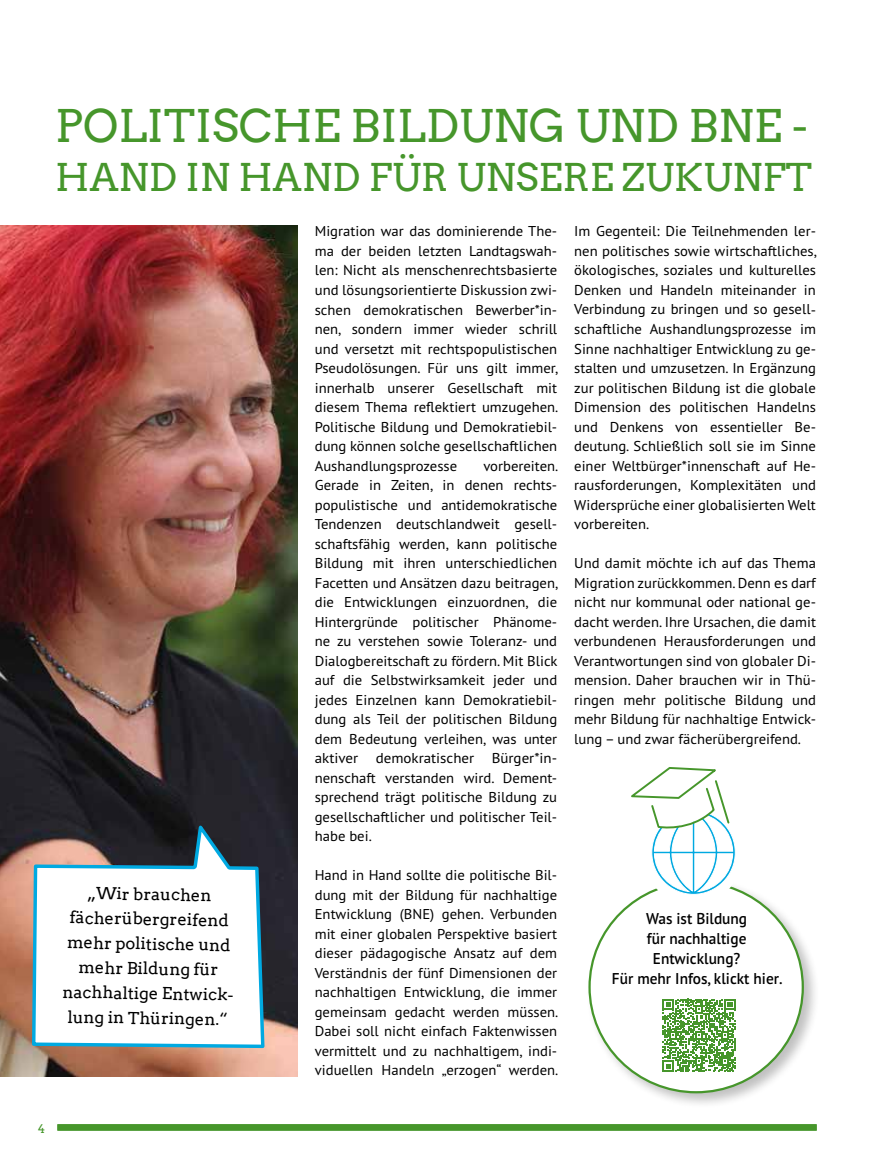
<style>
.page{position:relative;width:872px;height:1170px;background:#fff}
.page>*{position:absolute;margin:0;border:0;box-sizing:border-box;transform-origin:0 0}
.t1{font:45px "Arvo";color:#46962b}
.t2{font:38.25px "Arvo";color:#46962b}
.t3{font:16.5px/24.8px "Arvo";color:#000;text-align:center}
.t4{font:600 15.6px/19.8px "PT Sans Pro";color:#000;text-align:center}
.t5{font:14.25px/19.5px "PT Sans Pro";color:#000;text-align:justify}
.t6{font:12px "Arvo";color:#46962b}
</style>
<div class="page">
<div style="left:57px;top:1124px;width:759px;height:6px;background:#46962b"></div>
<img style="left:0;top:225px;width:298px;height:851px">
<div style="left:585px;top:877px;width:234px;height:231px;background:#000;opacity:.25"></div>
<div style="left:589px;top:881px;width:213px;height:211px;background:#fff;border-radius:50%"></div>
<div style="left:660px;top:996px;width:78px;height:78px;background:linear-gradient(to right,#fff,#fff)"></div>
<svg style="left:662px;top:998px;width:73px;height:73px"></svg>
<div style="left:643px;top:805px;width:99px;height:99px;background:#fff;border-radius:50%"></div>
<svg style="left:30px;top:818px;width:236px;height:231px"></svg>
<svg style="left:626px;top:767px;width:109px;height:127px"></svg>
<h1 class="t1" style="left:55px;top:98px;width:754px">POLITISCHE BILDUNG UND BNE -</h1>
<h2 class="t2" style="left:55px;top:154px;width:758px">HAND IN HAND FÜR UNSERE ZUKUNFT</h2>
<p class="t3" style="left:65px;top:880px;width:175px;rotate:1deg">„Wir brauchen fächerübergreifend mehr politische und mehr Bildung für nachhaltige Entwick&shy;lung in Thüringen.“</p>
<p class="t5" style="left:315px;top:221px;width:245px">Migration war das dominierende The&shy;ma der beiden letzten Landtagswah&shy;len: Nicht als menschenrechtsbasierte und lösungsorientierte Diskussion zwi&shy;schen demokratischen Bewerber*in&shy;nen, sondern immer wieder schrill und versetzt mit rechtspopulistischen Pseudolösungen. Für uns gilt immer, innerhalb unserer Gesellschaft mit diesem Thema reflektiert umzugehen.<br>Politische Bildung und Demokratiebil&shy;dung können solche gesellschaftlichen Aushandlungsprozesse</p>
<p class="t5" style="left:315px;top:455px;width:245px;text-indent:169px">vorbereiten.<br>Gerade in Zeiten, in denen rechts&shy;populistische und antidemokratische Tendenzen deutschlandweit gesell&shy;schaftsfähig werden, kann politische Bildung mit ihren unterschiedlichen Facetten und Ansätzen dazu beitragen, die Entwicklungen einzuordnen, die Hintergründe politischer Phänome&shy;ne zu verstehen sowie Toleranz- und Dialogbereitschaft zu fördern. Mit Blick auf die Selbstwirksamkeit jeder und jedes Einzelnen kann Demokratiebil&shy;dung als Teil der politischen Bildung dem Bedeutung verleihen, was unter aktiver demokratischer Bürger*in&shy;nenschaft verstanden wird. Dement&shy;sprechend trägt politische Bildung zu gesellschaftlicher und politischer Teil&shy;habe bei.</p>
<p class="t5" style="left:315px;top:865px;width:245px">Hand in Hand sollte die politische Bil&shy;dung mit der Bildung für nachhaltige Entwicklung (BNE) gehen. Verbunden mit einer globalen Perspektive basiert dieser pädagogische Ansatz auf dem Verständnis der fünf Dimensionen der nachhaltigen Entwicklung, die immer gemeinsam gedacht werden müssen.<br>Dabei soll nicht einfach Faktenwissen vermittelt und zu nachhaltigem, indi&shy;viduellen Handeln „erzogen“ werden.</p>
<p class="t5" style="left:574px;top:221px;width:244px">Im Gegenteil: Die Teilnehmenden ler&shy;nen politisches sowie wirtschaftliches, ökologisches, soziales und kulturelles Denken und Handeln miteinander in Verbindung zu bringen und so gesell&shy;schaftliche Aushandlungsprozesse im Sinne nachhaltiger Entwicklung zu ge&shy;stalten und umzusetzen. In Ergänzung zur politischen Bildung ist die globale Dimension des politischen Handelns und Denkens von essentieller Be&shy;deutung. Schließlich soll sie im Sinne einer Weltbürger*innenschaft auf He&shy;rausforderungen, Komplexitäten und Widersprüche einer globalisierten Welt vorbereiten.</p>
<p class="t5" style="left:574px;top:553px;width:243px">Und damit möchte ich auf das Thema Migration zurückkommen. Denn es darf nicht nur kommunal oder national ge&shy;dacht werden. Ihre Ursachen, die damit verbundenen Herausforderungen und Verantwortungen sind von globaler Di&shy;mension. Daher brauchen wir in Thü&shy;ringen mehr politische Bildung und mehr Bildung für nachhaltige Entwick&shy;lung – und zwar fächerübergreifend.</p>
<p class="t4" style="left:612px;top:908px;width:172px">Was ist Bildung<br>für nachhaltige<br>Entwicklung?<br>Für mehr Infos, klickt hier.</p>
<p class="t6" style="left:38px;top:1121px;width:9px">4</p>
</div>
